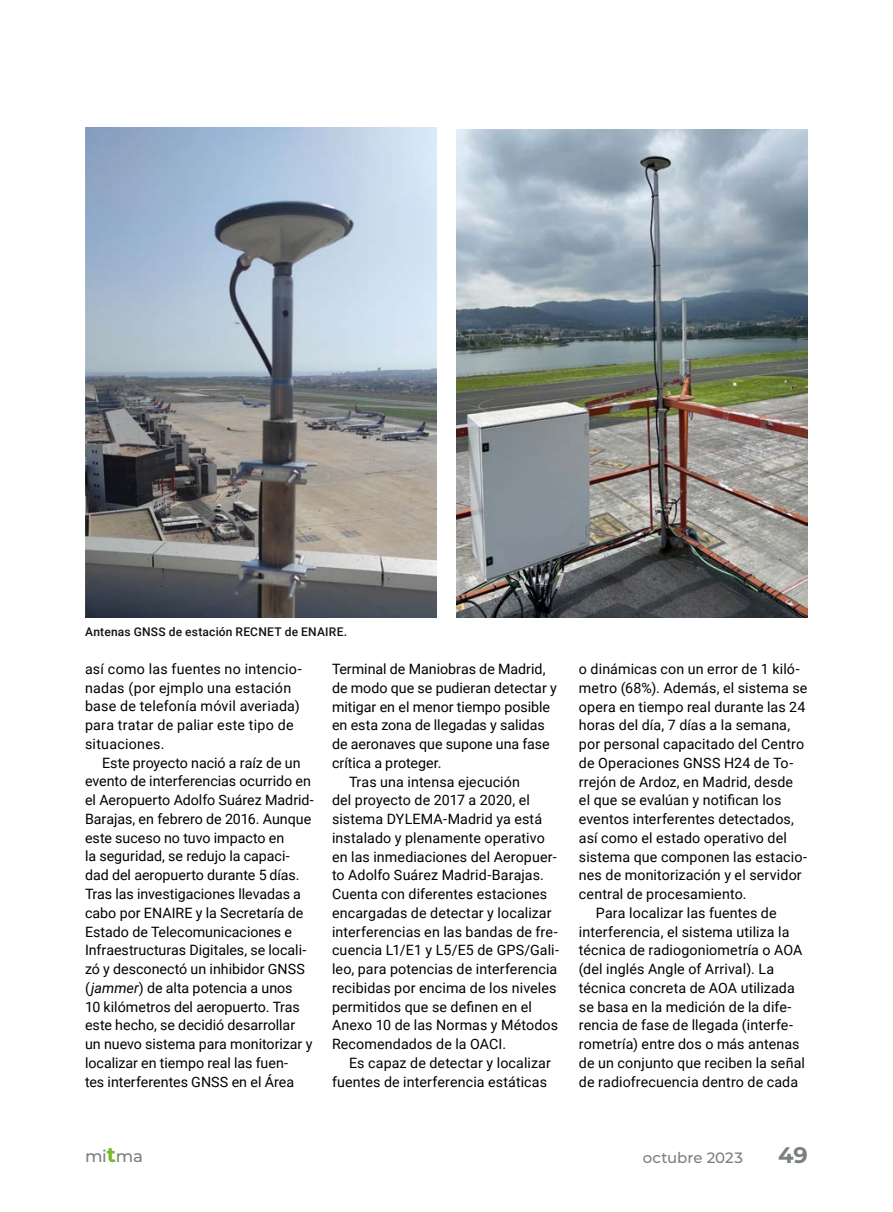
<style>
.page{position:relative;width:893px;height:1212px;background:#fff}
.page>*{position:absolute;margin:0;border:0;box-sizing:border-box;transform-origin:0 0}
.t1{font:700 22.5px "Montserrat";color:#7a8081}
.t2{font:500 16.5px "Montserrat";color:#7a8081}
.t3{font:500 15px "Montserrat";color:#7a8081}
.t4{font:14.25px/18.8px "Roboto";letter-spacing:.005em;color:#000}
.t5{font:500 12px "Roboto";letter-spacing:.02em;color:#121212}
.s1{font-style:italic}
.s2{font-weight:700;font-size:21px;color:#76b828}
</style>
<div class="page">
<img style="left:85px;top:128px;width:352px;height:490px">
<img style="left:456px;top:129px;width:352px;height:489px">
<p class="t5" style="left:85px;top:623px;width:264px">Antenas GNSS de estación RECNET de ENAIRE.</p>
<p class="t4" style="left:85px;top:659px;width:218px">así como las fuentes no intencio&shy;nadas (por ejmplo una estación base de telefonía móvil averiada) para tratar de paliar este tipo de situaciones.</p>
<p class="t4" style="left:85px;top:753px;width:230px;text-indent:17px">Este proyecto nació a raíz de un evento de interferencias ocurrido en el Aeropuerto Adolfo Suárez Madrid-Barajas, en febrero de 2016. Aunque este suceso no tuvo impacto en<br>la seguridad, se redujo la capaci&shy;dad del aeropuerto durante 5 días.<br>Tras las investigaciones llevadas a cabo por ENAIRE y la Secretaría de Estado de Telecomunicaciones e Infraestructuras Digitales, se locali&shy;zó y desconectó un inhibidor GNSS (<span class="s1">jammer</span>) de alta potencia a unos<br>10 kilómetros del aeropuerto. Tras este hecho, se decidió desarrollar un nuevo sistema para monitorizar y localizar en tiempo real las fuen-<br>tes interferentes GNSS en el Área</p>
<p class="t4" style="left:332px;top:659px;width:215px">Terminal de Maniobras de Madrid,</p>
<p class="t4" style="left:332px;top:678px;width:226px">de modo que se pudieran detectar y</p>
<p class="t4" style="left:332px;top:696px;width:220px">mitigar en el menor tiempo posible</p>
<p class="t4" style="left:332px;top:715px;width:214px">en esta zona de llegadas y salidas</p>
<p class="t4" style="left:332px;top:734px;width:219px">de aeronaves que supone una fase</p>
<p class="t4" style="left:332px;top:753px;width:111px">crítica a proteger.</p>
<p class="t4" style="left:349px;top:771px;width:172px">Tras una intensa ejecución</p>
<p class="t4" style="left:332px;top:790px;width:199px">del proyecto de 2017 a 2020, el</p>
<p class="t4" style="left:332px;top:809px;width:212px">sistema DYLEMA-Madrid ya está</p>
<p class="t4" style="left:332px;top:828px;width:214px">instalado y plenamente operativo</p>
<p class="t4" style="left:332px;top:846px;width:226px">en las inmediaciones del Aeropuer-</p>
<p class="t4" style="left:332px;top:865px;width:213px">to Adolfo Suárez Madrid-Barajas.</p>
<p class="t4" style="left:332px;top:884px;width:217px">Cuenta con diferentes estaciones</p>
<p class="t4" style="left:332px;top:903px;width:221px">encargadas de detectar y localizar</p>
<p class="t4" style="left:332px;top:921px;width:227px">interferencias en las bandas de fre-</p>
<p class="t4" style="left:332px;top:940px;width:229px">cuencia L1/E1 y L5/E5 de GPS/Gali-</p>
<p class="t4" style="left:332px;top:959px;width:227px">leo, para potencias de interferencia</p>
<p class="t4" style="left:332px;top:978px;width:226px">recibidas por encima de los niveles</p>
<p class="t4" style="left:332px;top:996px;width:202px">permitidos que se definen en el</p>
<p class="t4" style="left:332px;top:1015px;width:228px">Anexo 10 de las Normas y Métodos</p>
<p class="t4" style="left:332px;top:1034px;width:176px">Recomendados de la OACI.</p>
<p class="t4" style="left:349px;top:1053px;width:203px">Es capaz de detectar y localizar</p>
<p class="t4" style="left:332px;top:1071px;width:217px">fuentes de interferencia estáticas</p>
<p class="t4" style="left:579px;top:659px;width:222px">o dinámicas con un error de 1 kiló-</p>
<p class="t4" style="left:579px;top:678px;width:230px">metro (68%). Además, el sistema se</p>
<p class="t4" style="left:579px;top:696px;width:228px">opera en tiempo real durante las 24</p>
<p class="t4" style="left:579px;top:715px;width:213px">horas del día, 7 días a la semana,</p>
<p class="t4" style="left:579px;top:734px;width:227px">por personal capacitado del Centro</p>
<p class="t4" style="left:579px;top:753px;width:216px">de Operaciones GNSS H24 de To-</p>
<p class="t4" style="left:579px;top:772px;width:216px">rrejón de Ardoz, en Madrid, desde</p>
<p class="t4" style="left:579px;top:790px;width:204px">el que se evalúan y notifican los</p>
<p class="t4" style="left:579px;top:809px;width:216px">eventos interferentes detectados,</p>
<p class="t4" style="left:579px;top:828px;width:210px">así como el estado operativo del</p>
<p class="t4" style="left:579px;top:847px;width:230px">sistema que componen las estacio-</p>
<p class="t4" style="left:579px;top:865px;width:224px">nes de monitorización y el servidor</p>
<p class="t4" style="left:579px;top:884px;width:169px">central de procesamiento.</p>
<p class="t4" style="left:596px;top:903px;width:182px">Para localizar las fuentes de</p>
<p class="t4" style="left:579px;top:922px;width:212px">interferencia, el sistema utiliza la</p>
<p class="t4" style="left:579px;top:940px;width:225px">técnica de radiogoniometría o AOA</p>
<p class="t4" style="left:579px;top:959px;width:197px">(del inglés Angle of Arrival). La</p>
<p class="t4" style="left:579px;top:978px;width:217px">técnica concreta de AOA utilizada</p>
<p class="t4" style="left:579px;top:997px;width:214px">se basa en la medición de la dife-</p>
<p class="t4" style="left:579px;top:1015px;width:216px">rencia de fase de llegada (interfe-</p>
<p class="t4" style="left:579px;top:1034px;width:222px">rometría) entre dos o más antenas</p>
<p class="t4" style="left:579px;top:1053px;width:227px">de un conjunto que reciben la señal</p>
<p class="t4" style="left:579px;top:1072px;width:221px">de radiofrecuencia dentro de cada</p>
<p class="t2" style="left:85px;top:1144px;width:59px">mi<span class="s2">t</span>ma</p>
<p class="t3" style="left:643px;top:1147px;width:102px">octubre 2023</p>
<h1 class="t1" style="left:778px;top:1139px;width:31px">49</h1>
</div>
